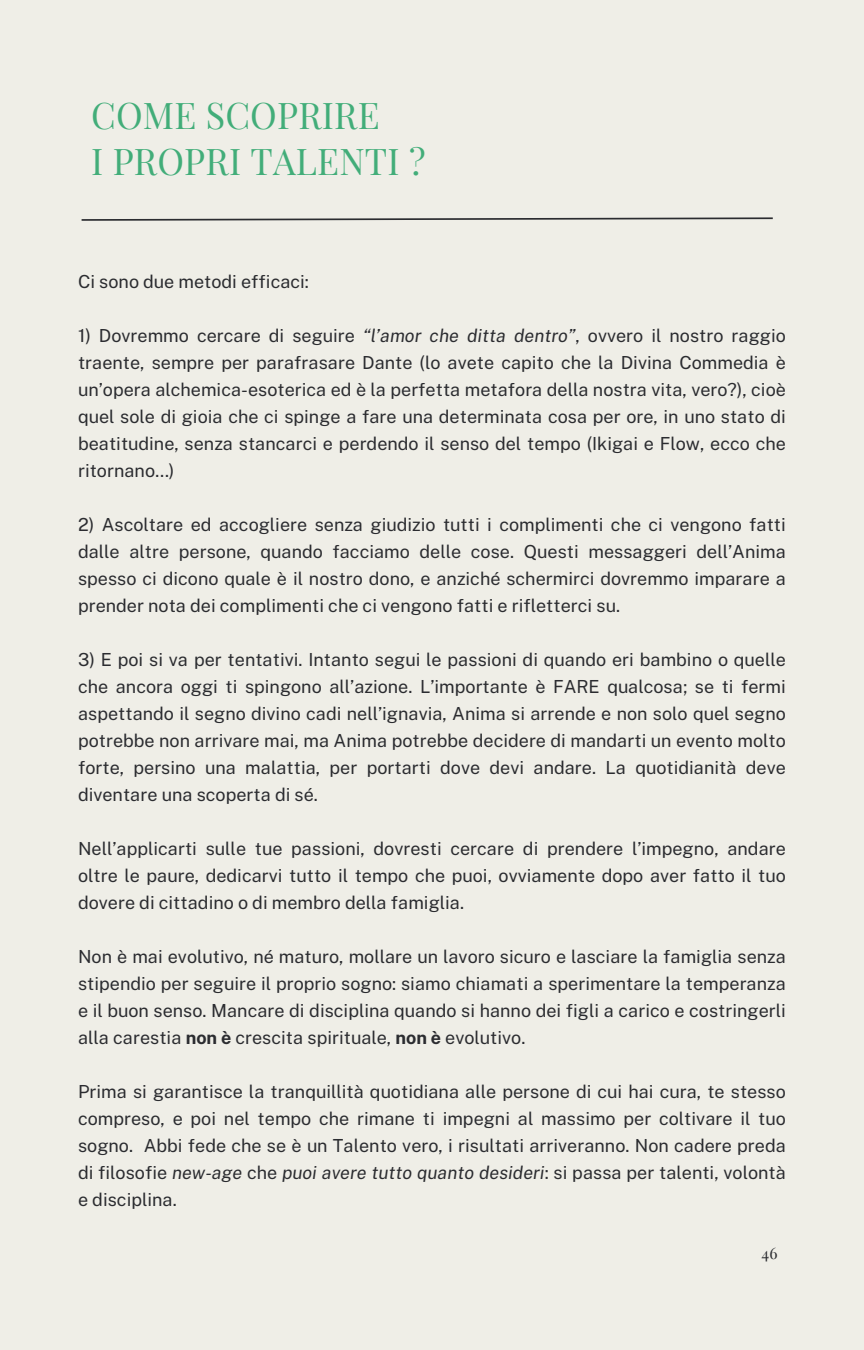
<style>
.page{position:relative;width:864px;height:1350px;background:#efeee7}
.page>*{position:absolute;margin:0;border:0;box-sizing:border-box;transform-origin:0 0}
.t1{font:36px/45.4px "Playfair Display";letter-spacing:.005em;color:#42ad79}
.t2{font:18px/27px "Public Sans";color:#2b2c30;text-align:justify}
.t3{font:15.75px "Playfair Display";color:#2b2c30}
.s1{font-style:italic}
.s2{font-weight:700}
</style>
<div class="page">
<svg style="left:81px;top:217px;width:692px;height:4px"></svg>
<h1 class="t1" style="left:91px;top:91px;width:336px">COME SCOPRIRE<br>I PROPRI TALENTI ?</h1>
<p class="t2" style="left:78px;top:268px;width:232px">Ci sono due metodi efficaci:</p>
<p class="t2" style="left:78px;top:322px;width:709px">1) Dovremmo cercare di seguire <span class="s1">“l’amor che ditta dentro”</span>, ovvero il nostro raggio traente, sempre per parafrasare Dante (lo avete capito che la Divina Commedia è un’opera alchemica-esoterica ed è la perfetta metafora della nostra vita, vero?), cioè quel sole di gioia che ci spinge a fare una determinata cosa per ore, in uno stato di beatitudine, senza stancarci e perdendo il senso del tempo (Ikigai e Flow, ecco che ritornano…)</p>
<p class="t2" style="left:78px;top:511px;width:709px">2) Ascoltare ed accogliere senza giudizio tutti i complimenti che ci vengono fatti dalle altre persone, quando facciamo delle cose. Questi messaggeri dell’Anima spesso ci dicono quale è il nostro dono, e anziché schermirci dovremmo imparare a prender nota dei complimenti che ci vengono fatti e rifletterci su.</p>
<p class="t2" style="left:78px;top:646px;width:709px">3) E poi si va per tentativi. Intanto segui le passioni di quando eri bambino o quelle che ancora oggi ti spingono all’azione. L’importante è FARE qualcosa; se ti fermi aspettando il segno divino cadi nell’ignavia, Anima si arrende e non solo quel segno potrebbe non arrivare mai, ma Anima potrebbe decidere di mandarti un evento molto forte, persino una malattia, per portarti dove devi andare. La quotidianità deve diventare una scoperta di sé.</p>
<p class="t2" style="left:78px;top:835px;width:709px">Nell’applicarti sulle tue passioni, dovresti cercare di prendere l’impegno, andare oltre le paure, dedicarvi tutto il tempo che puoi, ovviamente dopo aver fatto il tuo dovere di cittadino o di membro della famiglia.</p>
<p class="t2" style="left:78px;top:943px;width:709px">Non è mai evolutivo, né maturo, mollare un lavoro sicuro e lasciare la famiglia senza stipendio per seguire il proprio sogno: siamo chiamati a sperimentare la temperanza e il buon senso. Mancare di disciplina quando si hanno dei figli a carico e costringerli alla carestia <span class="s2">non è</span> crescita spirituale, <span class="s2">non è</span> evolutivo.</p>
<p class="t2" style="left:78px;top:1078px;width:709px">Prima si garantisce la tranquillità quotidiana alle persone di cui hai cura, te stesso compreso, e poi nel tempo che rimane ti impegni al massimo per coltivare il tuo sogno. Abbi fede che se è un Talento vero, i risultati arriveranno. Non cadere preda di filosofie <span class="s1">new-age</span> che <span class="s1">puoi avere tutto quanto desideri</span>: si passa per talenti, volontà e disciplina.</p>
<p class="t3" style="left:762px;top:1242px;width:18px">46</p>
</div>
